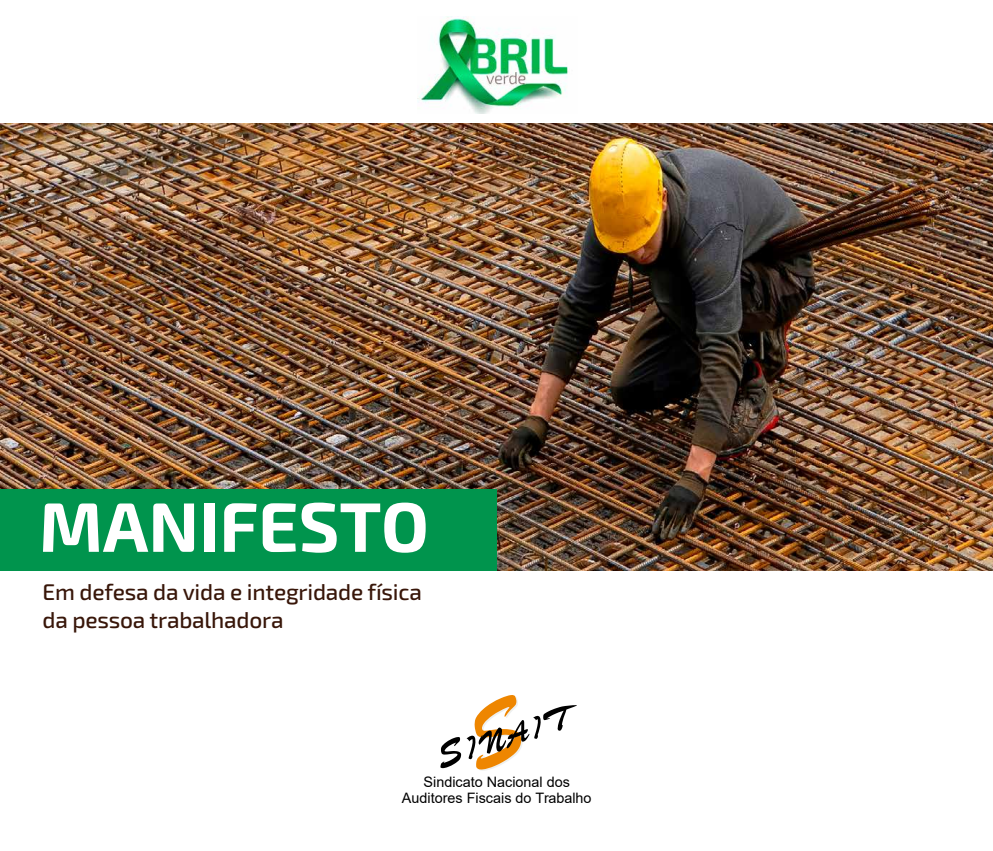
<style>
.page{position:relative;width:993px;height:851px;background:#fff}
.page>*{position:absolute;margin:0;border:0;box-sizing:border-box;transform-origin:0 0}
.t1{font:700 70px "Exo 2.0";color:#fff}
.t2{font:500 22.7px/27.2px "Exo 2.0";letter-spacing:-.01em;color:#381609}
.t3{font:14.4px/16.1px "Arial";color:#000;text-align:center}
</style>
<div class="page">
<img style="left:0;top:123px;width:992px;height:447px">
<div style="left:0;top:489px;width:496px;height:81px;background:#00944d"></div>
<img style="left:417px;top:16px;width:151px;height:97px">
<svg style="left:440px;top:695px;width:137px;height:76px"></svg>
<h1 class="t1" style="left:39px;top:485px;width:391px">MANIFESTO</h1>
<p class="t2" style="left:43px;top:579px;width:381px">Em defesa da vida e integridade física da pessoa trabalhadora</p>
<p class="t3" style="left:402px;top:773px;width:191px">Sindicato Nacional dos<br>Auditores Fiscais do Trabalho</p>
</div>
